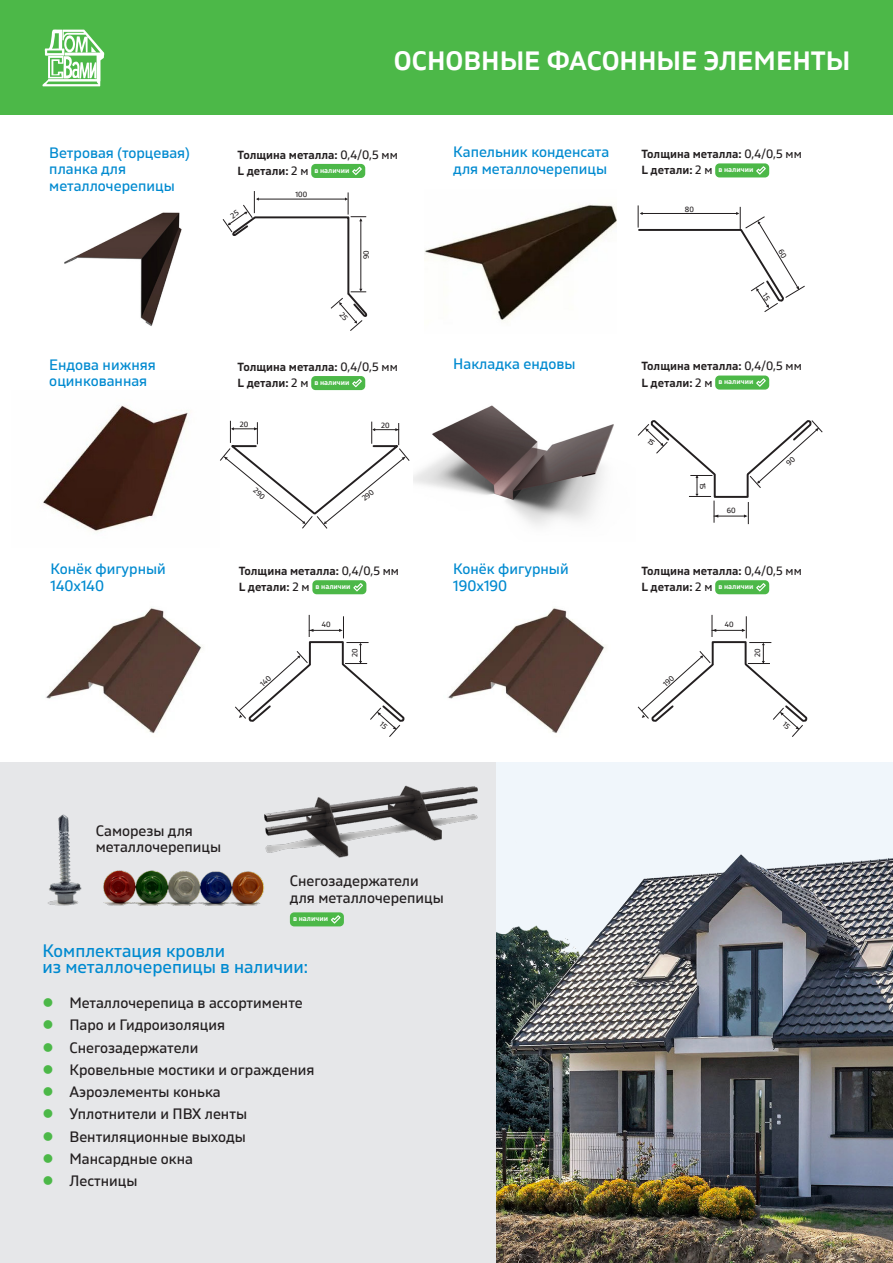
<style>
.page{position:relative;width:893px;height:1263px;background:#fff}
.page>*{position:absolute;margin:0;border:0;box-sizing:border-box;transform-origin:0 0}
.t1{font:600 27px "Gilam";color:#fff}
.t2{font:18px/16.5px "Gilam";color:#008ad0}
.t3{font:15px/22.2px "Gilam";color:#231f20}
.t4{font:15px/16.5px "Gilam";color:#008ad0}
.t5{font:600 12px/16.4px "Gilam";color:#231f20}
.t6{font:7.5px "Gilam";color:#231f20}
.t7{font:600 7.5px "Gilam";color:#fff}
.s1{font-weight:400}
</style>
<div class="page">
<div style="left:485px;top:762px;width:408px;height:501px;background:#f0f6fb"></div>
<div style="left:0;top:0;width:893px;height:115px;background:#4cb848"></div>
<svg style="left:43px;top:29px;width:61px;height:57px"></svg>
<img style="left:64px;top:212px;width:118px;height:114px">
<img style="left:43px;top:405px;width:145px;height:127px">
<img style="left:424px;top:204px;width:192px;height:117px">
<img style="left:413px;top:405px;width:201px;height:121px">
<div style="left:311px;top:164px;width:54px;height:14px;background:#4cb848;border-radius:4px"></div>
<svg style="left:352px;top:167px;width:10px;height:8px"></svg>
<div style="left:311px;top:376px;width:54px;height:14px;background:#4cb848;border-radius:4px"></div>
<svg style="left:352px;top:379px;width:10px;height:8px"></svg>
<div style="left:715px;top:163px;width:54px;height:14px;background:#4cb848;border-radius:4px"></div>
<svg style="left:756px;top:166px;width:10px;height:9px"></svg>
<div style="left:715px;top:375px;width:54px;height:15px;background:#4cb848;border-radius:4px"></div>
<svg style="left:756px;top:378px;width:10px;height:9px"></svg>
<img style="left:495px;top:799px;width:398px;height:464px">
<div style="left:0;top:762px;width:495px;height:501px;background:#e6e7e9"></div>
<img style="left:48px;top:814px;width:216px;height:92px">
<div style="left:714px;top:474px;width:35px;height:24px;border:2px solid #231f20"></div>
<hr style="left:714px;top:516px;width:31px;height:1px;background:#231f20">
<svg style="left:744px;top:502px;width:5px;height:22px"></svg>
<img style="left:448px;top:608px;width:157px;height:125px">
<div style="left:715px;top:580px;width:54px;height:14px;background:#4cb848;border-radius:4px"></div>
<svg style="left:756px;top:583px;width:10px;height:8px"></svg>
<div style="left:712px;top:641px;width:35px;height:24px;border:2px solid #231f20"></div>
<hr style="left:712px;top:630px;width:31px;height:1px;background:#231f20">
<svg style="left:712px;top:615px;width:4px;height:22px"></svg>
<img style="left:45px;top:607px;width:157px;height:126px">
<div style="left:312px;top:580px;width:54px;height:14px;background:#4cb848;border-radius:4px"></div>
<svg style="left:353px;top:583px;width:10px;height:8px"></svg>
<div style="left:309px;top:641px;width:35px;height:24px;border:2px solid #231f20"></div>
<hr style="left:309px;top:630px;width:32px;height:1px;background:#231f20">
<svg style="left:309px;top:615px;width:4px;height:22px"></svg>
<img style="left:255px;top:785px;width:223px;height:96px">
<div style="left:290px;top:912px;width:54px;height:14px;background:#4cb848;border-radius:4px"></div>
<svg style="left:331px;top:915px;width:10px;height:8px"></svg>
<svg style="left:220px;top:421px;width:190px;height:108px"></svg>
<svg style="left:222px;top:191px;width:146px;height:140px"></svg>
<svg style="left:637px;top:205px;width:168px;height:107px"></svg>
<svg style="left:745px;top:420px;width:78px;height:69px"></svg>
<svg style="left:637px;top:420px;width:81px;height:103px"></svg>
<svg style="left:637px;top:650px;width:78px;height:72px"></svg>
<svg style="left:742px;top:616px;width:66px;height:121px"></svg>
<svg style="left:235px;top:650px;width:78px;height:72px"></svg>
<svg style="left:339px;top:616px;width:66px;height:121px"></svg>
<h1 class="t1" style="left:394px;top:41px;width:458px">ОСНОВНЫЕ ФАСОННЫЕ ЭЛЕМЕНТЫ</h1>
<p class="t4" style="left:49px;top:144px;width:142px">Ветровая (торцевая) планка для металлочерепицы</p>
<p class="t5" style="left:238px;top:146px;width:162px">Толщина металла: <span class="s1">0,4/0,5 мм<br></span>L детали: <span class="s1">2 м</span> <sup>в</sup> <sup>наличии</sup></p>
<p class="t6" style="left:295px;top:189px;width:13px">100</p>
<p class="t4" style="left:453px;top:143px;width:158px">Капельник конденсата для металлочерепицы</p>
<p class="t5" style="left:642px;top:145px;width:162px">Толщина металла: <span class="s1">0,4/0,5 мм<br></span>L детали: <span class="s1">2 м</span> <sup>в</sup> <sup>наличии</sup></p>
<p class="t6" style="left:685px;top:204px;width:11px">80</p>
<p class="t6" style="left:361px;top:259px;width:10px;rotate:-90deg">90</p>
<p class="t4" style="left:49px;top:356px;width:108px">Ендова нижняя оцинкованная</p>
<p class="t5" style="left:238px;top:358px;width:162px">Толщина металла: <span class="s1">0,4/0,5 мм<br></span>L детали: <span class="s1">2 м</span> <sup>в</sup> <sup>наличии</sup></p>
<p class="t4" style="left:453px;top:355px;width:124px">Накладка ендовы</p>
<p class="t5" style="left:642px;top:357px;width:162px">Толщина металла: <span class="s1">0,4/0,5 мм<br></span>L детали: <span class="s1">2 м</span> <sup>в</sup> <sup>наличии</sup></p>
<p class="t6" style="left:240px;top:419px;width:10px">20</p>
<p class="t6" style="left:381px;top:420px;width:10px">20</p>
<p class="t6" style="left:708px;top:482px;width:8px;rotate:90deg">15</p>
<p class="t6" style="left:727px;top:505px;width:10px">60</p>
<p class="t4" style="left:50px;top:560px;width:117px">Конёк фигурный<br>140х140</p>
<p class="t5" style="left:239px;top:562px;width:162px">Толщина металла: <span class="s1">0,4/0,5 мм<br></span>L детали: <span class="s1">2 м</span> <sup>в</sup> <sup>наличии</sup></p>
<p class="t4" style="left:453px;top:560px;width:117px">Конёк фигурный<br>190х190</p>
<p class="t5" style="left:642px;top:562px;width:162px">Толщина металла: <span class="s1">0,4/0,5 мм<br></span>L детали: <span class="s1">2 м</span> <sup>в</sup> <sup>наличии</sup></p>
<p class="t6" style="left:322px;top:619px;width:10px">40</p>
<p class="t6" style="left:725px;top:619px;width:10px">40</p>
<p class="t6" style="left:349px;top:657px;width:10px;rotate:-90deg">20</p>
<p class="t6" style="left:752px;top:657px;width:10px;rotate:-90deg">20</p>
<p class="t3" style="left:96px;top:822px;width:127px;line-height:16.5px">Саморезы для металлочерепицы</p>
<p class="t3" style="left:290px;top:872px;width:156px;line-height:16.5px">Снегозадержатели для металлочерепицы</p>
<p class="t7" style="left:293px;top:913px;width:36px">в наличии</p>
<h2 class="t2" style="left:43px;top:941px;width:267px">Комплектация кровли<br>из металлочерепицы в наличии:</h2>
<p class="t3" style="left:70px;top:991px;width:247px">Металлочерепица в ассортименте<br>Паро и Гидроизоляция<br>Снегозадержатели<br>Кровельные мостики и ограждения<br>Аэроэлементы конька<br>Уплотнители и ПВХ ленты<br>Вентиляционные выходы<br>Мансардные окна<br>Лестницы</p>
</div>
